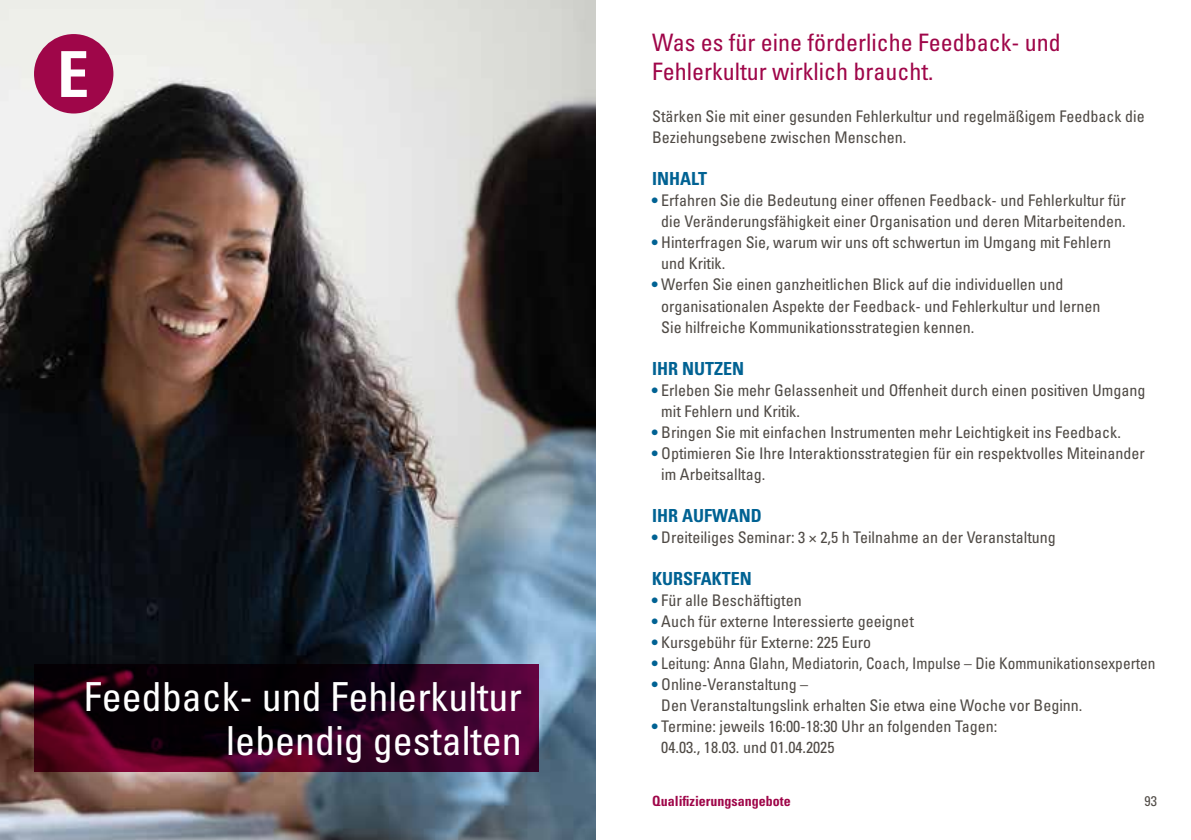
<style>
.page{position:relative;width:1191px;height:840px;background:#fff}
.page>*{position:absolute;margin:0;border:0;box-sizing:border-box;transform-origin:0 0}
.t1{font:condensed 40px/44px "Univers LT Pro";color:#fff;text-align:right}
.t2{font:condensed 24px/28.8px "Univers LT Pro";color:#9f0649}
.t3{font:700 condensed 18px "Univers LT Pro";color:#006293}
.t4{font:condensed 16px/21px "Univers LT Pro";color:#4f4a45}
.t5{font:condensed 16px "Univers LT Pro";color:#4f4a45;scale:.96 1}
.t6{font:700 condensed 14px "Univers LT Pro";color:#9f0649}
.t7{font:condensed 14px "Univers LT Pro";color:#4f4a45}
.s1{color:#006293}
</style>
<div class="page">
<img style="left:0;top:0;width:595px;height:839px">
<svg style="left:34px;top:664px;width:505px;height:107px;background:#2b011a"></svg>
<div style="left:34px;top:34px;width:79px;height:79px;background:#9f0649;border-radius:50%"></div>
<svg style="left:61px;top:51px;width:26px;height:46px"></svg>
<h1 class="t1" style="left:84px;top:673px;width:439px">Feedback- und Fehlerkultur lebendig gestalten</h1>
<h2 class="t2" style="left:652px;top:28px;width:410px">Was es für eine förderliche Feedback- und<br>Fehlerkultur wirklich braucht.</h2>
<p class="t4" style="left:652px;top:106px;width:494px">Stärken Sie mit einer gesunden Fehlerkultur und regelmäßigem Feedback die<br>Beziehungsebene zwischen Menschen.</p>
<p class="t3" style="left:652px;top:168px;width:56px">INHALT</p>
<p class="t4" style="left:652px;top:190px;width:475px;text-align:center"><span class="s1">•</span> Erfahren Sie die Bedeutung einer offenen Feedback- und Fehlerkultur für die Veränderungsfähigkeit einer Organisation und deren Mitarbeitenden.</p>
<p class="t4" style="left:661px;top:232px;width:451px;text-indent:-9px"><span class="s1">•</span> Hinterfragen Sie, warum wir uns oft schwertun im Umgang mit Fehlern und Kritik.</p>
<p class="t4" style="left:661px;top:274px;width:440px;text-indent:-9px"><span class="s1">•</span> Werfen Sie einen ganzheitlichen Blick auf die individuellen und organisationalen Aspekte der Feedback- und Fehlerkultur und lernen<br>Sie hilfreiche Kommunikationsstrategien kennen.</p>
<p class="t3" style="left:652px;top:357px;width:94px">IHR NUTZEN</p>
<p class="t4" style="left:661px;top:379px;width:485px;text-indent:-9px"><span class="s1">•</span> Erleben Sie mehr Gelassenheit und Offenheit durch einen positiven Umgang mit Fehlern und Kritik.</p>
<p class="t4" style="left:652px;top:421px;width:470px"><span class="s1">•</span> Bringen Sie mit einfachen Instrumenten mehr Leichtigkeit ins Feedback.</p>
<p class="t4" style="left:661px;top:442px;width:485px;text-indent:-9px"><span class="s1">•</span> Optimieren Sie Ihre Interaktionsstrategien für ein respektvolles Miteinander im Arbeitsalltag.</p>
<p class="t3" style="left:652px;top:504px;width:111px">IHR AUFWAND</p>
<p class="t4" style="left:652px;top:526px;width:405px"><span class="s1">•</span> Dreiteiliges Seminar: 3 × 2,5 h Teilnahme an der Veranstaltung</p>
<p class="t3" style="left:652px;top:567px;width:101px">KURSFAKTEN</p>
<p class="t4" style="left:652px;top:589px;width:151px"><span class="s1">•</span> Für alle Beschäftigten</p>
<p class="t4" style="left:652px;top:610px;width:263px"><span class="s1">•</span> Auch für externe Interessierte geeignet</p>
<p class="t4" style="left:652px;top:631px;width:220px"><span class="s1">•</span> Kursgebühr für Externe: 225 Euro</p>
<p class="t5" style="left:652px;top:652px;width:526px"><span class="s1">•</span> Leitung: Anna Glahn, Mediatorin, Coach, Impulse – Die Kommunikationsexperten</p>
<p class="t4" style="left:661px;top:673px;width:423px;text-indent:-9px"><span class="s1">•</span> Online-Veranstaltung –<br>Den Veranstaltungslink erhalten Sie etwa eine Woche vor Beginn.</p>
<p class="t4" style="left:661px;top:715px;width:337px;text-indent:-9px"><span class="s1">•</span> Termine: jeweils 16:00-18:30 Uhr an folgenden Tagen:<br>04.03., 18.03. und 01.04.2025</p>
<p class="t6" style="left:652px;top:791px;width:140px">Qualifizierungsangebote</p>
<p class="t7" style="left:1144px;top:791px;width:14px">93</p>
</div>
